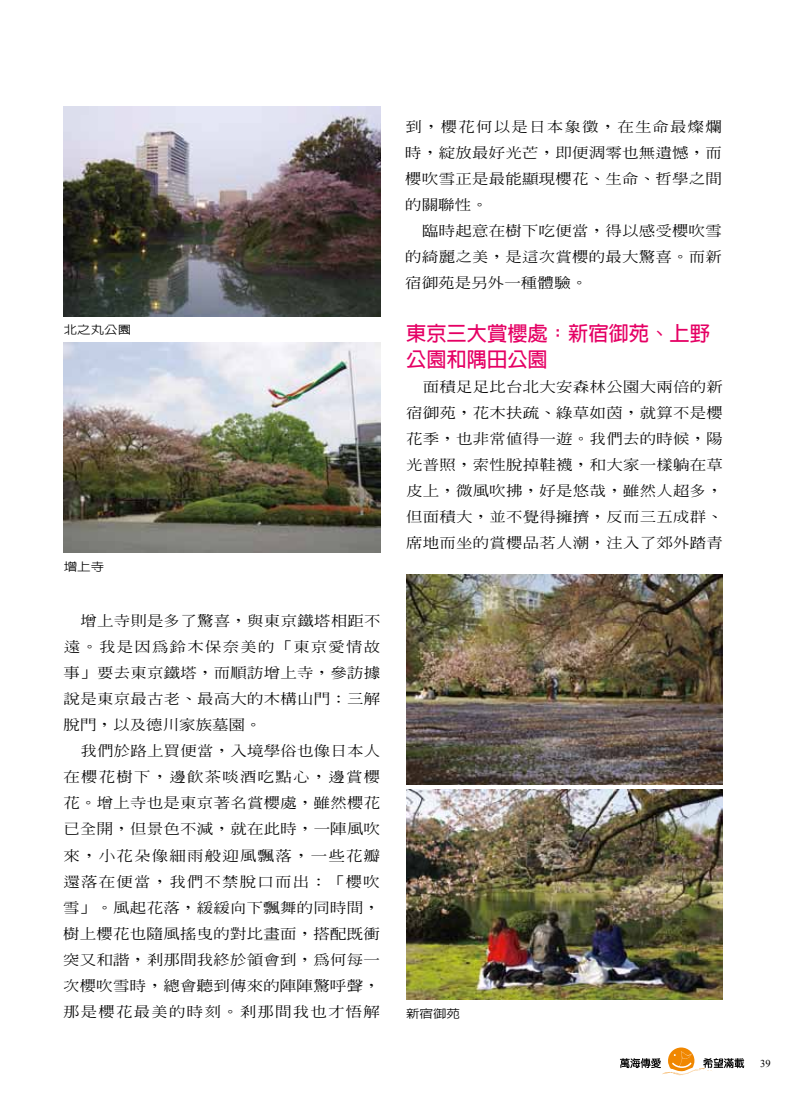
<style>
.page{position:relative;width:808px;height:1106px;background:#fff}
.page>*{position:absolute;margin:0;border:0;box-sizing:border-box;transform-origin:0 0}
.t1{font:700 20.25px/26px "AR Hei B5";color:#e50064}
.t2{font:500 14.1px/26.1px "AR Ming B5";letter-spacing:.01em;color:#000;text-align:justify;scale:1.18 1}
.t3{font:500 11.55px "AR Hei B5";color:#000;scale:1.18 1}
.t4{font:10.5px "Times New Roman";color:#000}
</style>
<div class="page">
<img style="left:64px;top:342px;width:317px;height:210px">
<img style="left:64px;top:106px;width:317px;height:210px">
<img style="left:406px;top:574px;width:317px;height:210px">
<img style="left:406px;top:789px;width:317px;height:210px">
<svg style="left:620px;top:1047px;width:124px;height:29px"></svg>
<p class="t3" style="left:64px;top:323px;width:59px">北之丸公園</p>
<p class="t3" style="left:64px;top:560px;width:36px">增上寺</p>
<p class="t2" style="left:64px;top:607px;width:270px;text-indent:17px">增上寺則是多了驚喜，與東京鐵塔相距不遠。我是因為鈴木保奈美的「東京愛情故事」要去東京鐵塔，而順訪增上寺，參訪據說是東京最古老、最高大的木構山門：三解脫門，以及德川家族墓園。</p>
<p class="t2" style="left:63px;top:738px;width:270px;text-indent:17px">我們於路上買便當，入境學俗也像日本人在櫻花樹下，邊飲茶啖酒吃點心，邊賞櫻花。增上寺也是東京著名賞櫻處，雖然櫻花已全開，但景色不減，就在此時，一陣風吹來，小花朵像細雨般迎風飄落，一些花瓣還落在便當，我們不禁脫口而出：「櫻吹雪」。風起花落，緩緩向下飄舞的同時間，樹上櫻花也隨風搖曳的對比畫面，搭配既衝突又和諧，剎那間我終於領會到，為何每一次櫻吹雪時，總會聽到傳來的陣陣驚呼聲，那是櫻花最美的時刻。剎那間我也才悟解</p>
<p class="t2" style="left:405px;top:113px;width:270px">到，櫻花何以是日本象徵，在生命最燦爛時，綻放最好光芒，即便淍零也無遺憾，而櫻吹雪正是最能顯現櫻花、生命、哲學之間的關聯性。</p>
<p class="t2" style="left:405px;top:217px;width:270px;text-indent:17px">臨時起意在樹下吃便當，得以感受櫻吹雪的綺麗之美，是這次賞櫻的最大驚喜。而新宿御苑是另外一種體驗。</p>
<h1 class="t1" style="left:406px;top:320px;width:305px">東京三大賞櫻處：新宿御苑、上野公園和隅田公園</h1>
<p class="t2" style="left:406px;top:373px;width:270px;text-indent:17px">面積足足比台北大安森林公園大兩倍的新宿御苑，花木扶疏、綠草如茵，就算不是櫻花季，也非常值得一遊。我們去的時候，陽光普照，索性脫掉鞋襪，和大家一樣躺在草皮上，微風吹拂，好是悠哉，雖然人超多，但面積大，並不覺得擁擠，反而三五成群、席地而坐的賞櫻品茗人潮，注入了郊外踏青</p>
<p class="t3" style="left:406px;top:1007px;width:47px">新宿御苑</p>
<p class="t4" style="left:760px;top:1056px;width:12px">39</p>
</div>
